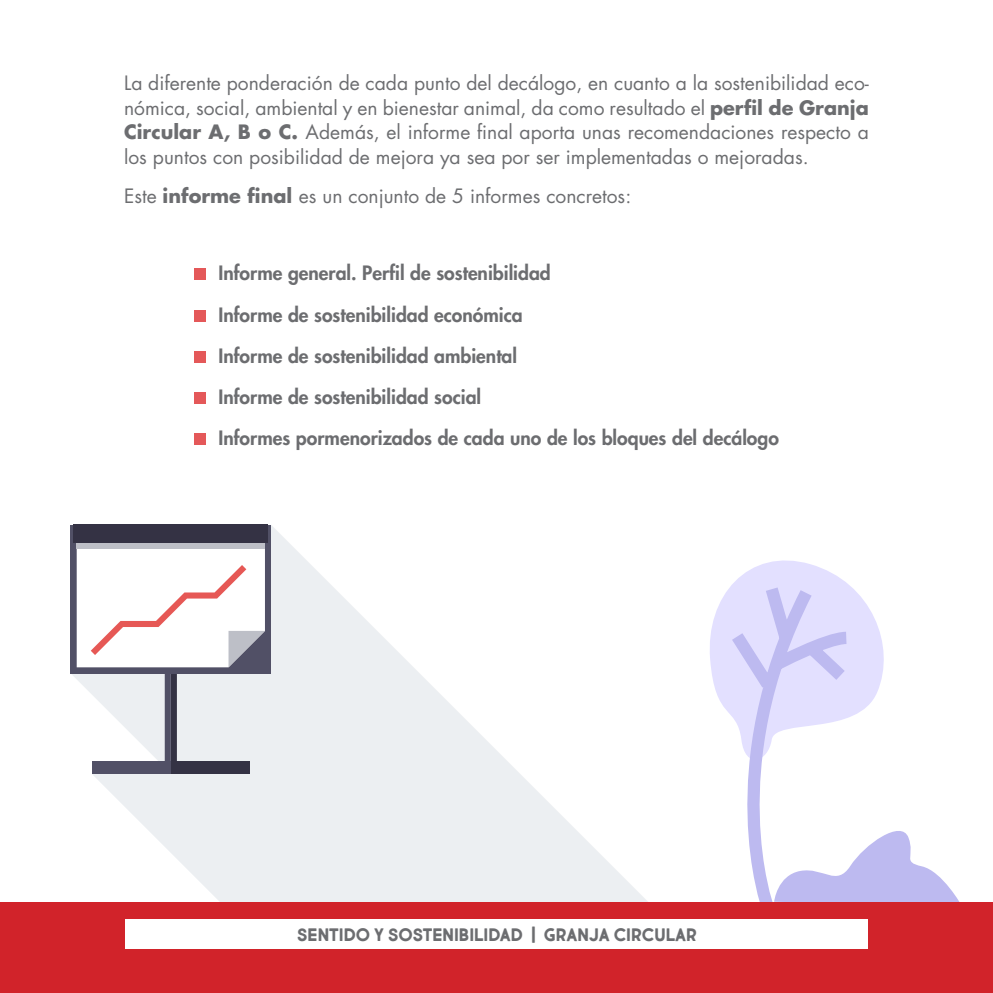
<style>
.page{position:relative;width:993px;height:993px;background:#fff}
.page>*{position:absolute;margin:0;border:0;box-sizing:border-box;transform-origin:0 0}
.Párrafo_estándar_70{font:19.25px/24.5px "Futura Std";color:#6c6d70;text-align:justify}
.Párrafo_estándar_70-2{font:800 19.25px "Futura Std";color:#6c6d70}
.t1{font:700 19.25px "Market Fresh";color:#6c6d70}
.s1{font-weight:700}
</style>
<div class="page">
<svg style="left:858px;top:831px;width:102px;height:71px"></svg>
<svg style="left:710px;top:560px;width:174px;height:153px"></svg>
<svg style="left:717px;top:574px;width:141px;height:328px"></svg>
<div style="left:193px;top:268px;width:12px;height:12px;background:#e45859"></div>
<div style="left:193px;top:309px;width:12px;height:12px;background:#e45859"></div>
<div style="left:193px;top:351px;width:12px;height:11px;background:#e45859"></div>
<div style="left:193px;top:392px;width:12px;height:12px;background:#e45859"></div>
<div style="left:193px;top:433px;width:12px;height:12px;background:#e45859"></div>
<svg style="left:71px;top:525px;width:577px;height:377px;fill:#f0f2f4"></svg>
<div style="left:92px;top:761px;width:79px;height:12px;background:#515066"></div>
<div style="left:171px;top:761px;width:79px;height:12px;background:#343244"></div>
<div style="left:71px;top:524px;width:200px;height:149px;background:#515066"></div>
<div style="left:74px;top:524px;width:194px;height:18px;background:#343244"></div>
<svg style="left:77px;top:542px;width:188px;height:219px;background:#e8e5e7"></svg>
<div style="left:0;top:902px;width:992px;height:90px;background:#d1232a"></div>
<div style="left:125px;top:919px;width:742px;height:29px;background:#fff"></div>
<p class="Párrafo_estándar_70" style="left:124px;top:71px;width:746px">La diferente ponderación de cada punto del decálogo, en cuanto a la sostenibilidad eco&shy;nómica, social, ambiental y en bienestar animal, da como resultado el <span class="s1">perfil de Granja Circular A, B o C.</span> Además, el informe final aporta unas recomendaciones respecto a los puntos con posibilidad de mejora ya sea por ser implementadas o mejoradas.</p>
<p class="Párrafo_estándar_70" style="left:124px;top:184px;width:508px">Este <span class="s1">informe final</span> es un conjunto de 5 informes concretos:</p>
<p class="Párrafo_estándar_70-2" style="left:218px;top:261px;width:334px">Informe general. Perfil de sostenibilidad</p>
<p class="Párrafo_estándar_70-2" style="left:218px;top:302px;width:306px">Informe de sostenibilidad económica</p>
<p class="Párrafo_estándar_70-2" style="left:218px;top:343px;width:300px">Informe de sostenibilidad ambiental</p>
<p class="Párrafo_estándar_70-2" style="left:218px;top:384px;width:264px">Informe de sostenibilidad social</p>
<p class="Párrafo_estándar_70-2" style="left:218px;top:425px;width:561px">Informes pormenorizados de cada uno de los bloques del decálogo</p>
<p class="t1" style="left:297px;top:921px;width:401px">SENTIDO Y SOSTENIBILIDAD | GRANJA CIRCULAR</p>
</div>
